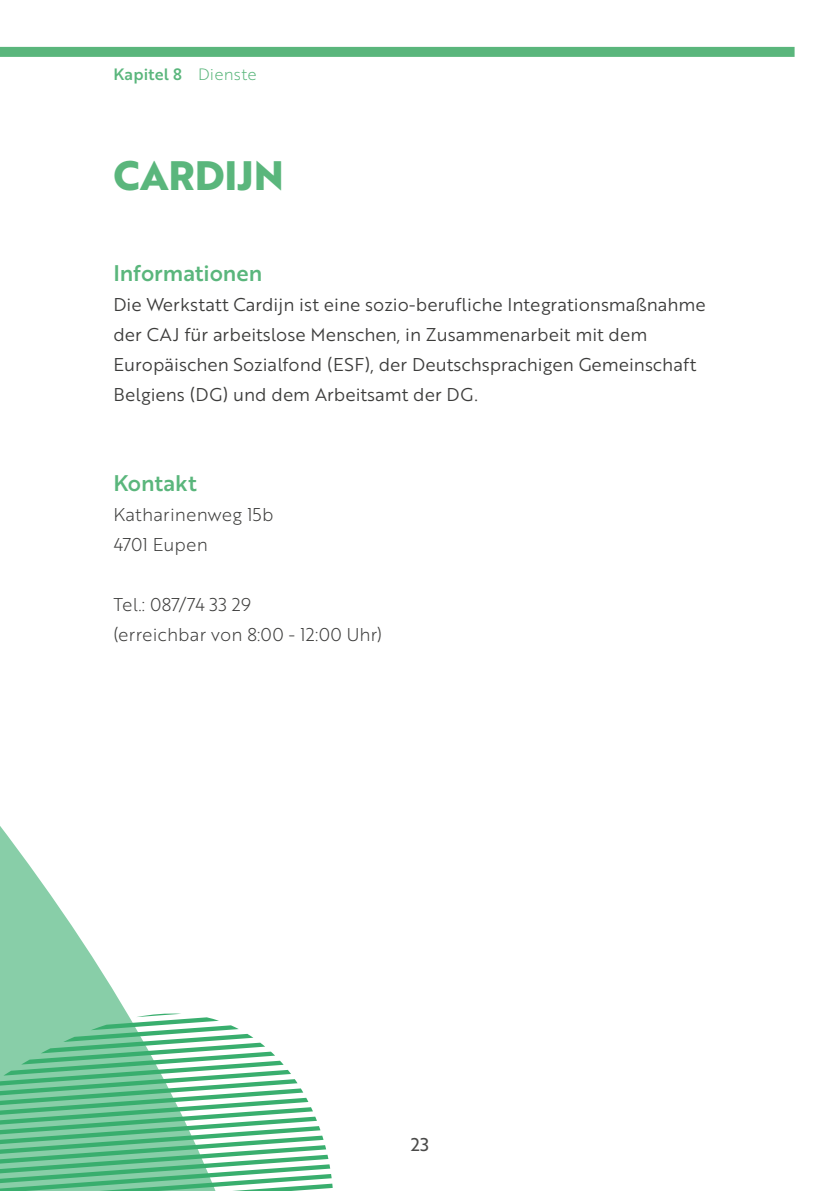
<style>
.page{position:relative;width:840px;height:1191px;background:#fff}
.page>*{position:absolute;margin:0;border:0;box-sizing:border-box;transform-origin:0 0}
.t1{font:700 40px "Brother 1816 Extra";letter-spacing:-.005em;color:#5ab67c}
.t2{font:22px "Brother 1816 Medium";color:#5ab67c}
.t3{font:18px/30px "Brother 1816 Book";color:#3c3c3b}
.t4{font:18px/30px "Brother 1816 Light";letter-spacing:.01em;color:#3c3c3b}
.t5{font:18px "Brother 1816 Regular";color:#4a4a49}
.t6{font:16px "Brother 1816 Medium";letter-spacing:.01em;color:#5ab67c}
.s1{font-family:"Brother 1816 Light"}
</style>
<div class="page">
<svg style="left:0;top:826px;width:127px;height:187px;fill:#88cea8"></svg>
<svg style="left:0;top:1013px;width:332px;height:178px"></svg>
<div style="left:0;top:47px;width:794px;height:10px;background:#5ab67c"></div>
<p class="t6" style="left:113px;top:62px;width:145px">Kapitel 8 <span class="s1">Dienste</span></p>
<h1 class="t1" style="left:113px;top:145px;width:172px">CARDIJN</h1>
<p class="t2" style="left:113px;top:256px;width:150px">Informationen</p>
<p class="t3" style="left:113px;top:288px;width:593px">Die Werkstatt Cardijn ist eine sozio-berufliche Integrationsmaßnahme der CAJ für arbeitslose Menschen, in Zusammenarbeit mit dem Europäischen Sozialfond (ESF), der Deutschsprachigen Gemeinschaft Belgiens (DG) und dem Arbeitsamt der DG.</p>
<p class="t2" style="left:113px;top:466px;width:85px">Kontakt</p>
<p class="t4" style="left:113px;top:498px;width:161px">Katharinenweg 15b<br>4701 Eupen</p>
<p class="t4" style="left:113px;top:588px;width:270px">Tel.: 087/74 33 29<br>(erreichbar von 8:00 - 12:00 Uhr)</p>
<p class="t5" style="left:410px;top:1131px;width:20px">23</p>
</div>
